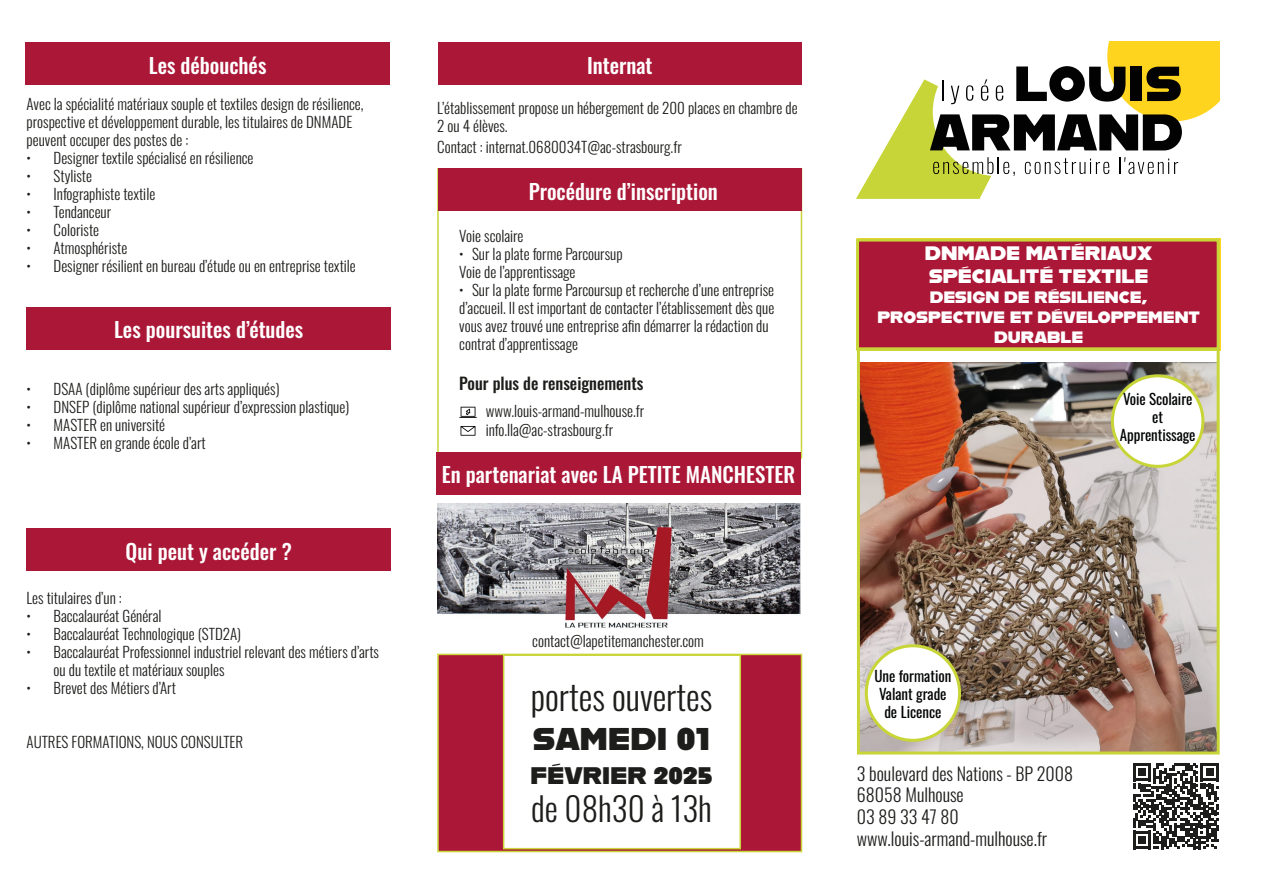
<style>
.page{position:relative;width:1263px;height:893px;background:#fff}
.page>*{position:absolute;margin:0;border:0;box-sizing:border-box;transform-origin:0 0}
.t1{font:300 34.5px "Oswald";color:#1d1d1b}
.t2{font:300 33px "Oswald";color:#1d1d1b}
.t3{font:31.5px "Alfarn";color:#1d1d1b}
.t4{font:24px "Alfarn";color:#1d1d1b}
.t5{font:500 21px "Oswald";color:#fff}
.t6{font:19.5px "Alfarn";color:#fff}
.t7{font:300 18px/21.6px "Oswald";color:#1d1d1b}
.t8{font:16.5px "Alfarn";color:#fff}
.t9{font:500 16.5px "Oswald";color:#1d1d1b}
.t10{font:300 15px/18px "Oswald";color:#1d1d1b}
.t11{font:15px/18px "Oswald";letter-spacing:-.005em;color:#020304;text-align:center}
</style>
<div class="page">
<div style="left:856px;top:239px;width:364px;height:112px;background:#ab1737;border:3px solid #c8d538"></div>
<div style="left:437px;top:654px;width:365px;height:198px;background:#ab1737;border:2px solid #c8d538"></div>
<div style="left:503px;top:654px;width:238px;height:195px;background:#fff;border:2px solid #c9d539"></div>
<svg style="left:856px;top:42px;width:364px;height:157px"></svg>
<div style="left:438px;top:43px;width:363px;height:42px;background:#ab1737"></div>
<div style="left:439px;top:168px;width:363px;height:43px;background:#ab1737"></div>
<img style="left:861px;top:362px;width:355px;height:388px">
<div style="left:857px;top:348px;width:363px;height:406px;border:3px solid #c8d538"></div>
<svg style="left:1133px;top:763px;width:86px;height:86px"></svg>
<div style="left:26px;top:43px;width:364px;height:42px;background:#ab1737"></div>
<svg style="left:460px;top:426px;width:16px;height:10px"></svg>
<svg style="left:459px;top:407px;width:18px;height:11px"></svg>
<div style="left:1112px;top:376px;width:91px;height:90px;background:#fff;border-radius:50%"></div>
<div style="left:1111px;top:374px;width:93px;height:94px;border:3px solid #c8d537;border-radius:50%"></div>
<div style="left:866px;top:646px;width:93px;height:94px;background:#fff;border-radius:50%"></div>
<div style="left:865px;top:644px;width:96px;height:98px;border:3px solid #c8d537;border-radius:50%"></div>
<div style="left:27px;top:307px;width:364px;height:43px;background:#ab1737"></div>
<div style="left:27px;top:529px;width:364px;height:42px;background:#ab1737"></div>
<img style="left:437px;top:503px;width:364px;height:125px">
<div style="left:436px;top:452px;width:365px;height:42px;background:#ab1737"></div>
<p class="t5" style="left:149px;top:54px;width:119px">Les débouchés</p>
<p class="t10" style="left:27px;top:93px;width:338px">Avec la spécialité matériaux souple et textiles design de résilience, prospective et développement durable, les titulaires de DNMADE peuvent occuper des postes de :</p>
<p class="t10" style="left:27px;top:147px;width:228px">• Designer textile spécialisé en résilience</p>
<p class="t10" style="left:27px;top:165px;width:67px">• Styliste</p>
<p class="t10" style="left:27px;top:183px;width:130px">• Infographiste textile</p>
<p class="t10" style="left:27px;top:201px;width:86px">• Tendanceur</p>
<p class="t10" style="left:27px;top:219px;width:74px">• Coloriste</p>
<p class="t10" style="left:27px;top:237px;width:102px">• Atmosphériste</p>
<p class="t10" style="left:27px;top:255px;width:331px">• Designer résilient en bureau d’étude ou en entreprise textile</p>
<p class="t5" style="left:114px;top:319px;width:191px">Les poursuites d’études</p>
<p class="t10" style="left:27px;top:378px;width:254px">• DSAA (diplôme supérieur des arts appliqués)</p>
<p class="t10" style="left:27px;top:396px;width:324px">• DNSEP (diplôme national supérieur d’expression plastique)</p>
<p class="t10" style="left:27px;top:414px;width:140px">• MASTER en université</p>
<p class="t10" style="left:27px;top:432px;width:181px">• MASTER en grande école d’art</p>
<p class="t5" style="left:126px;top:540px;width:168px">Qui peut y accéder ?</p>
<p class="t10" style="left:27px;top:587px;width:97px">Les titulaires d’un :</p>
<p class="t10" style="left:27px;top:605px;width:136px">• Baccalauréat Général</p>
<p class="t10" style="left:27px;top:623px;width:216px">• Baccalauréat Technologique (STD2A)</p>
<p class="t10" style="left:54px;top:641px;width:327px;text-indent:-27px">• Baccalauréat Professionnel industriel relevant des métiers d’arts ou du textile et matériaux souples</p>
<p class="t10" style="left:27px;top:677px;width:151px">• Brevet des Métiers d’Art</p>
<p class="t10" style="left:27px;top:731px;width:218px">AUTRES FORMATIONS, NOUS CONSULTER</p>
<p class="t5" style="left:587px;top:54px;width:67px">Internat</p>
<p class="t10" style="left:437px;top:97px;width:362px">L’établissement propose un hébergement de 200 places en chambre de<br>2 ou 4 élèves.</p>
<p class="t10" style="left:437px;top:136px;width:246px">Contact : internat.0680034T@ac-strasbourg.fr</p>
<p class="t5" style="left:529px;top:181px;width:191px">Procédure d’inscription</p>
<p class="t10" style="left:459px;top:225px;width:66px">Voie scolaire</p>
<p class="t10" style="left:459px;top:243px;width:165px">• Sur la plate forme Parcoursup</p>
<p class="t10" style="left:459px;top:261px;width:118px">Voie de l’apprentissage</p>
<p class="t10" style="left:459px;top:279px;width:316px">• Sur la plate forme Parcoursup et recherche d’une entreprise d’accueil. Il est important de contacter l’établissement dès que vous avez trouvé une entreprise afin démarrer la rédaction du contrat d’apprentissage</p>
<p class="t9" style="left:459px;top:374px;width:186px">Pour plus de renseignements</p>
<p class="t10" style="left:486px;top:419px;width:129px">info.lla@ac-strasbourg.fr</p>
<p class="t10" style="left:486px;top:400px;width:160px">www.louis-armand-mulhouse.fr</p>
<p class="t5" style="left:442px;top:464px;width:355px">En partenariat avec LA PETITE MANCHESTER</p>
<p class="t10" style="left:532px;top:630px;width:173px">contact@lapetitemanchester.com</p>
<p class="t1" style="left:531px;top:666px;width:183px">portes ouvertes</p>
<p class="t3" style="left:533px;top:720px;width:178px">SAMEDI 01</p>
<p class="t4" style="left:530px;top:761px;width:184px">FÉVRIER 2025</p>
<p class="t2" style="left:531px;top:780px;width:182px">de 08h30 à 13h</p>
<p class="t6" style="left:925px;top:241px;width:229px">DNMADE MATÉRIAUX</p>
<p class="t6" style="left:929px;top:265px;width:221px">SPÉCIALITÉ TEXTILE</p>
<p class="t8" style="left:930px;top:287px;width:220px">DESIGN DE RÉSILIENCE,</p>
<p class="t8" style="left:877px;top:307px;width:324px">PROSPECTIVE ET DÉVELOPPEMENT</p>
<p class="t8" style="left:994px;top:327px;width:90px">DURABLE</p>
<p class="t11" style="left:1123px;top:389px;width:71px">Voie Scolaire</p>
<p class="t11" style="left:1152px;top:407px;width:12px">et</p>
<p class="t11" style="left:1120px;top:425px;width:77px">Apprentissage</p>
<p class="t11" style="left:874px;top:665px;width:79px">Une formation<br>Valant grade</p>
<p class="t11" style="left:884px;top:701px;width:59px">de Licence</p>
<p class="t7" style="left:857px;top:761px;width:218px">3 boulevard des Nations - BP 2008</p>
<p class="t7" style="left:857px;top:782px;width:108px">68058 Mulhouse<br>03 89 33 47 80</p>
<p class="t7" style="left:857px;top:825px;width:192px">www.louis-armand-mulhouse.fr</p>
</div>
